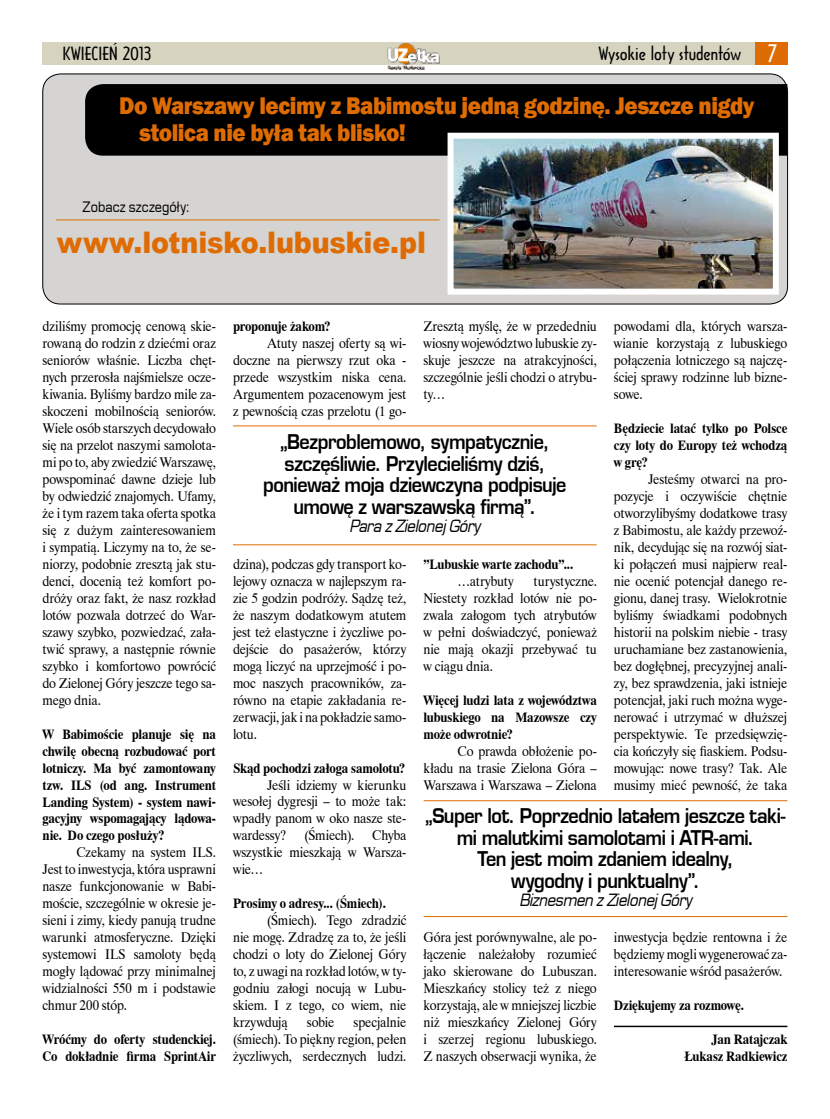
<style>
.page{position:relative;width:830px;height:1119px;background:#fff}
.page>*{position:absolute;margin:0;border:0;box-sizing:border-box;transform-origin:0 0}
.t1{font:900 29.7px "Arial";letter-spacing:-.01em;color:#df6c02;scale:.91 1}
.t2{font:800 24.75px/27px "Franklin Gothic";letter-spacing:-.02em;color:#df6c02;scale:.91 1}
.t3{font:19.8px/21.6px "Euromode CE Bold";letter-spacing:-.025em;color:#000;text-align:center;scale:.91 1}
.t4{font:17.4px "Architecture";letter-spacing:-.01em;color:#000;scale:1.19 1}
.t5{font:16.5px "Euromode CE Italic";letter-spacing:-.025em;color:#000;scale:.91 1}
.t6{font:14.1px/17px "Dutch 801 BT";letter-spacing:-.015em;color:#000;text-align:justify;scale:.91 1}
.t7{font:700 14.1px/17px "Dutch 801 BT";letter-spacing:-.015em;color:#000;text-align:justify;scale:.91 1}
.t8{font:14.1px "Euromode CE";letter-spacing:.005em;color:#000;scale:.91 1}
.s1{font-size:23.1px;color:#fff}
</style>
<div class="page">
<div style="left:43px;top:74px;width:744px;height:230px;background:#d5d4d2;border-radius:18px"></div>
<div style="left:43px;top:74px;width:744px;height:230px;border:1px solid #000;border-radius:18px"></div>
<div style="left:85px;top:84px;width:702px;height:72px;background:#000"></div>
<hr style="left:56px;top:219px;width:383px;height:1px;background:#df6c02">
<hr style="left:613px;top:1025px;width:174px;height:2px;background:#000">
<hr style="left:233px;top:544px;width:363px;height:1px;background:#df6c02">
<hr style="left:233px;top:425px;width:363px;height:1px;background:#df6c02">
<hr style="left:423px;top:916px;width:364px;height:1px;background:#df6c02">
<hr style="left:423px;top:800px;width:364px;height:1px;background:#df6c02">
<img style="left:454px;top:140px;width:317px;height:147px">
<div style="left:447px;top:133px;width:331px;height:161px;border:6px solid #fff"></div>
<div style="left:43px;top:43px;width:744px;height:22px;background:#d6d3bf"></div>
<div style="left:755px;top:43px;width:32px;height:22px;background:#df6c02"></div>
<img style="left:387px;top:43px;width:53px;height:27px">
<p class="t4" style="left:63px;top:42px;width:76px">KWIECIEŃ 2013</p>
<p class="t4" style="left:598px;top:42px;width:152px">Wysokie loty studentów <span class="s1">7</span></p>
<h2 class="t2" style="left:139px;top:92px;width:677px;text-indent:-20px">Do Warszawy lecimy z Babimostu jedną godzinę. Jeszcze nigdy stolica nie była tak blisko!</h2>
<p class="t8" style="left:83px;top:198px;width:120px">Zobacz szczegóły:</p>
<h1 class="t1" style="left:57px;top:220px;width:407px">www.lotnisko.lubuskie.pl</h1>
<p class="t6" style="left:43px;top:317px;width:192px">dziliśmy promocję cenową skie&shy;rowaną do rodzin z dziećmi oraz seniorów właśnie. Liczba chęt&shy;nych przerosła najśmielsze ocze&shy;kiwania. Byliśmy bardzo mile za&shy;skoczeni mobilnością seniorów.<br>Wiele osób starszych decydowało się na przelot naszymi samolota&shy;mi po to, aby zwiedzić Warszawę, powspominać dawne dzieje lub by odwiedzić znajomych. Ufamy, że i tym razem taka oferta spotka się z dużym zainteresowaniem i sympatią. Liczymy na to, że se&shy;niorzy, podobnie zresztą jak stu&shy;denci, docenią też komfort po&shy;dróży oraz fakt, że nasz rozkład lotów pozwala dotrzeć do War&shy;szawy szybko, pozwiedzać, zała&shy;twić sprawy, a następnie równie szybko i komfortowo powrócić do Zielonej Góry jeszcze tego sa&shy;mego dnia.</p>
<p class="t7" style="left:43px;top:724px;width:192px">W Babimoście planuje się na chwilę obecną rozbudować port lotniczy. Ma być zamontowany tzw. ILS (od ang. Instrument Landing System) - system nawi&shy;gacyjny wspomagający lądowa&shy;nie. Do czego posłuży?</p>
<p class="t6" style="left:43px;top:843px;width:192px;text-indent:34px">Czekamy na system ILS.<br>Jest to inwestycja, która usprawni nasze funkcjonowanie w Babi&shy;moście, szczególnie w okresie je&shy;sieni i zimy, kiedy panują trudne warunki atmosferyczne. Dzięki systemowi ILS samoloty będą mogły lądować przy minimalnej widzialności 550 m i podstawie chmur 200 stóp.</p>
<p class="t7" style="left:43px;top:1030px;width:192px">Wróćmy do oferty studenckiej.<br>Co dokładnie firma SprintAir</p>
<p class="t6" style="left:613px;top:317px;width:192px">powodami dla, których warsza&shy;wianie korzystają z lubuskiego połączenia lotniczego są najczę&shy;ściej sprawy rodzinne lub bizne&shy;sowe.</p>
<p class="t7" style="left:613px;top:419px;width:192px">Będziecie latać tylko po Polsce czy loty do Europy też wchodzą w grę?</p>
<p class="t6" style="left:613px;top:470px;width:192px;text-indent:34px">Jesteśmy otwarci na pro&shy;pozycje i oczywiście chętnie otworzylibyśmy dodatkowe trasy z Babimostu, ale każdy przewoź&shy;nik, decydując się na rozwój siat&shy;ki połączeń musi najpierw real&shy;nie ocenić potencjał danego re&shy;gionu, danej trasy. Wielokrotnie byliśmy świadkami podobnych historii na polskim niebie - trasy uruchamiane bez zastanowienia, bez dogłębnej, precyzyjnej anali&shy;zy, bez sprawdzenia, jaki istnieje potencjał, jaki ruch można wyge&shy;nerować i utrzymać w dłuższej perspektywie. Te przedsięwzię&shy;cia kończyły się fiaskiem. Podsu&shy;mowując: nowe trasy? Tak. Ale musimy mieć pewność, że taka</p>
<p class="t6" style="left:423px;top:317px;width:192px">Zresztą myślę, że w przededniu wiosny województwo lubuskie zy&shy;skuje jeszcze na atrakcyjności, szczególnie jeśli chodzi o atrybu&shy;ty…</p>
<p class="t7" style="left:233px;top:317px;width:109px">proponuje żakom?</p>
<p class="t6" style="left:233px;top:334px;width:192px;text-indent:34px">Atuty naszej oferty są wi&shy;doczne na pierwszy rzut oka - przede wszystkim niska cena.<br>Argumentem pozacenowym jest z pewnością czas przelotu (1 go-</p>
<h3 class="t3" style="left:263px;top:431px;width:334px">„Bezproblemowo, sympatycznie, szczęśliwie. Przylecieliśmy dziś, ponieważ moja dziewczyna podpisuje umowę z warszawską firmą”.</h3>
<p class="t5" style="left:349px;top:516px;width:145px">Para z Zielonej Góry</p>
<p class="t6" style="left:233px;top:554px;width:192px">dzina), podczas gdy transport ko&shy;lejowy oznacza w najlepszym ra&shy;zie 5 godzin podróży. Sądzę też, że naszym dodatkowym atutem jest też elastyczne i życzliwe po&shy;dejście do pasażerów, którzy mogą liczyć na uprzejmość i po&shy;moc naszych pracowników, za&shy;równo na etapie zakładania re&shy;zerwacji, jak i na pokładzie samo&shy;lotu.</p>
<p class="t7" style="left:233px;top:758px;width:191px">Skąd pochodzi załoga samolotu?</p>
<p class="t6" style="left:233px;top:775px;width:192px;text-indent:34px">Jeśli idziemy w kierunku wesołej dygresji – to może tak: wpadły panom w oko nasze ste&shy;wardessy?</p>
<p class="t7" style="left:423px;top:555px;width:166px">”Lubuskie warte zachodu”...</p>
<p class="t6" style="left:457px;top:571px;width:63px">…atrybuty</p>
<p class="t6" style="left:423px;top:571px;width:192px;text-indent:110px">turystyczne.<br>Niestety rozkład lotów nie po&shy;zwala załogom tych atrybutów w pełni doświadczyć, ponieważ nie mają okazji przebywać tu w ciągu dnia.</p>
<p class="t7" style="left:423px;top:690px;width:192px">Więcej ludzi lata z województwa lubuskiego na Mazowsze czy może odwrotnie?</p>
<p class="t6" style="left:423px;top:741px;width:192px;text-indent:34px">Co prawda obłożenie po&shy;kładu na trasie Zielona Góra – Warszawa i Warszawa – Zielona</p>
<h3 class="t3" style="left:425px;top:804px;width:397px">„Super lot. Poprzednio latałem jeszcze taki&shy;mi malutkimi samolotami i ATR-ami.<br>Ten jest moim zdaniem idealny,<br>wygodny i punktualny”.</h3>
<p class="t5" style="left:519px;top:889px;width:191px">Biznesmen z Zielonej Góry</p>
<p class="t6" style="left:304px;top:826px;width:56px">(Śmiech).</p>
<p class="t6" style="left:233px;top:826px;width:192px;text-indent:139px">Chyba wszystkie mieszkają w Warsza&shy;wie…</p>
<p class="t7" style="left:233px;top:894px;width:169px">Prosimy o adresy... (Śmiech).</p>
<p class="t6" style="left:233px;top:911px;width:192px;text-indent:34px">(Śmiech). Tego zdradzić nie mogę. Zdradzę za to, że jeśli chodzi o loty do Zielonej Góry to, z uwagi na rozkład lotów, w ty&shy;godniu załogi nocują w Lubu&shy;skiem. I z tego, co wiem, nie krzywdują</p>
<p class="t6" style="left:423px;top:928px;width:192px">Góra jest porównywalne, ale po&shy;łączenie należałoby rozumieć jako skierowane do Lubuszan.<br>Mieszkańcy stolicy też z niego korzystają, ale w mniejszej liczbie niż mieszkańcy Zielonej Góry i szerzej regionu lubuskiego.<br>Z naszych obserwacji wynika, że</p>
<p class="t6" style="left:613px;top:928px;width:192px">inwestycja będzie rentowna i że będziemy mogli wygenerować za&shy;interesowanie wśród pasażerów.</p>
<p class="t7" style="left:613px;top:996px;width:144px">Dziękujemy za rozmowę.</p>
<p class="t7" style="left:684px;top:1030px;width:115px;text-align:right">Jan Ratajczak<br>Łukasz Radkiewicz</p>
<p class="t6" style="left:233px;top:1013px;width:192px;text-indent:120px">specjalnie (śmiech). To piękny region, pełen życzliwych, serdecznych ludzi.</p>
<p class="t6" style="left:307px;top:1013px;width:32px">sobie</p>
</div>
